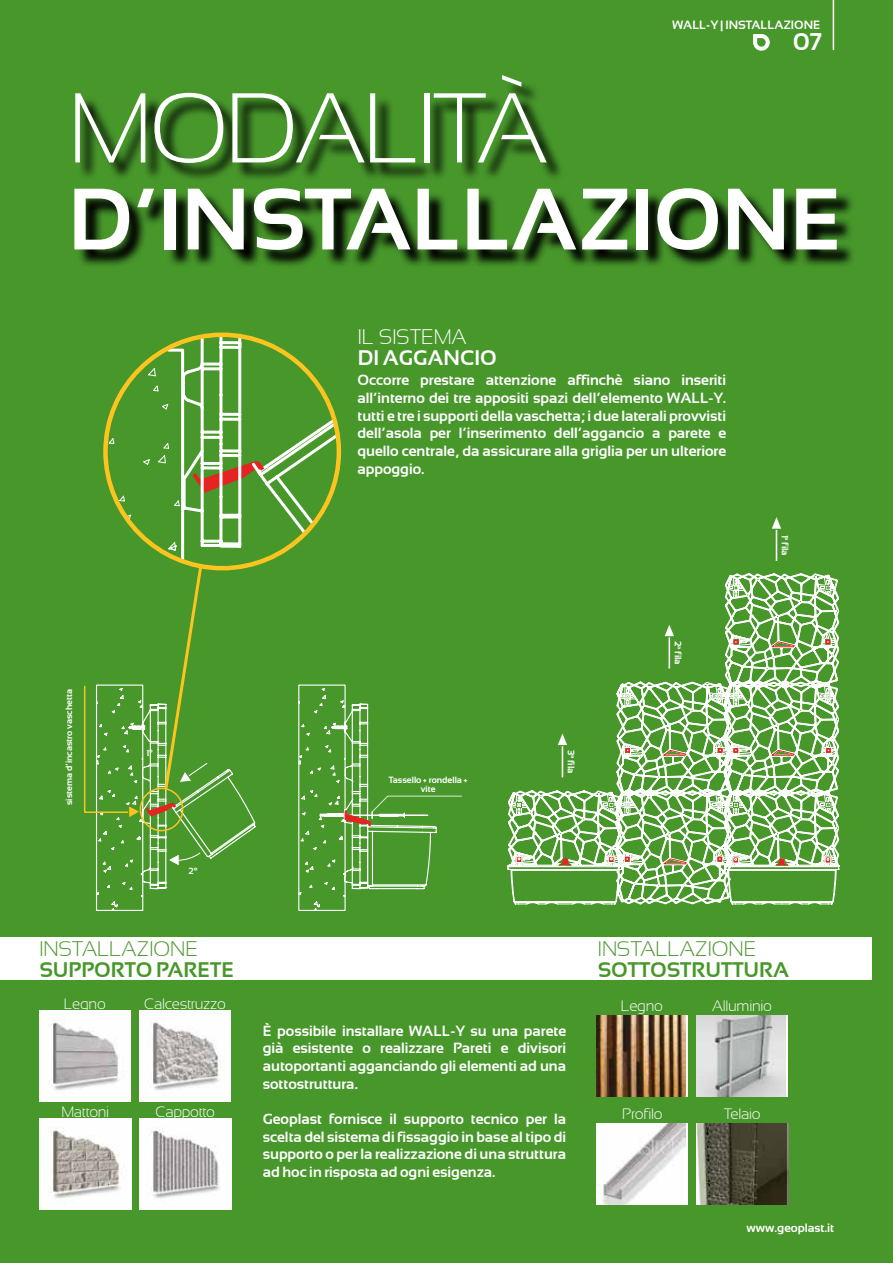
<style>
.page{position:relative;width:893px;height:1263px;background:#47972b}
.page>*{position:absolute;margin:0;border:0;box-sizing:border-box;transform-origin:0 0}
.t1{font:300 99px "Sansation";letter-spacing:-.03em;color:#fff}
.t2{font:700 87px "Sansation";letter-spacing:-.005em;color:#fff}
.t3{font:700 24px "Sansation";color:#fff}
.t4{font:700 21px "Sansation";color:#47972b}
.t5{font:300 21px "Sansation";color:#47972b}
.t6{font:700 21px "Sansation";color:#fff}
.t7{font:300 21px "Sansation";color:#fff}
.t8{font:300 15px "Sansation";letter-spacing:-.02em;color:#fff}
.t9{font:700 14.7px/17.7px "Sansation";color:#fff;text-align:justify}
.t10{font:700 12px "Sansation";color:#fff}
.t11{font:700 9.45px "Sansation";color:#fff}
.t12{font:700 9px/9px "Sansation";color:#fff;text-align:center}
</style>
<div class="page">
<svg style="left:80px;top:82px;width:773px;height:184px"></svg>
<img style="left:39px;top:1010px;width:92px;height:92px">
<img style="left:139px;top:1010px;width:92px;height:92px">
<img style="left:40px;top:1118px;width:91px;height:92px">
<img style="left:140px;top:1118px;width:91px;height:92px">
<div style="left:596px;top:1015px;width:92px;height:82px;background:linear-gradient(to bottom,#fff,#fff)"></div>
<img style="left:596px;top:1015px;width:89px;height:82px">
<div style="left:696px;top:1015px;width:92px;height:82px;background:#fff"></div>
<img style="left:696px;top:1015px;width:90px;height:82px">
<div style="left:597px;top:1123px;width:91px;height:81px;background:#fff"></div>
<img style="left:602px;top:1123px;width:84px;height:81px">
<img style="left:697px;top:1123px;width:91px;height:81px">
<div style="left:0;top:937px;width:871px;height:43px;background:#fff"></div>
<hr style="left:776px;top:530px;width:1px;height:31px;background:#fff">
<svg style="left:772px;top:517px;width:9px;height:12px"></svg>
<svg style="left:84px;top:332px;width:378px;height:579px"></svg>
<svg style="left:507px;top:573px;width:333px;height:332px"></svg>
<hr style="left:833px;top:0;width:1px;height:50px;background:#fff">
<svg style="left:753px;top:34px;width:17px;height:17px"></svg>
<p class="t10" style="left:672px;top:18px;width:149px">WALL-Y | INSTALLAZIONE</p>
<h3 class="t3" style="left:793px;top:28px;width:31px">07</h3>
<h1 class="t1" style="left:68px;top:74px;width:481px">MODALITÀ</h1>
<h2 class="t2" style="left:68px;top:170px;width:776px">D’INSTALLAZIONE</h2>
<h3 class="t7" style="left:358px;top:325px;width:110px">IL SISTEMA</h3>
<h3 class="t6" style="left:358px;top:346px;width:141px">DI AGGANCIO</h3>
<p class="t9" style="left:357px;top:371px;width:370px">Occorre prestare attenzione affinchè siano inseriti all’interno dei tre appositi spazi dell’elemento WALL-Y. tutti e tre i supporti della vaschetta; i due laterali provvisti dell’asola per l’inserimento dell’aggancio a parete e quello centrale, da assicurare alla griglia per un ulteriore appoggio.</p>
<p class="t11" style="left:791px;top:535px;width:23px;rotate:90deg">1<sup>a</sup> fila</p>
<p class="t12" style="left:64px;top:805px;width:118px;rotate:-90deg">sistema d’incastro vaschetta</p>
<p class="t12" style="left:146px;top:748px;width:8px">1°</p>
<p class="t12" style="left:189px;top:866px;width:11px">2°</p>
<h3 class="t5" style="left:39px;top:937px;width:160px">INSTALLAZIONE</h3>
<h3 class="t4" style="left:39px;top:958px;width:196px">SUPPORTO PARETE</h3>
<p class="t8" style="left:64px;top:995px;width:43px">Legno</p>
<p class="t8" style="left:144px;top:995px;width:83px">Calcestruzzo</p>
<p class="t8" style="left:61px;top:1103px;width:49px">Mattoni</p>
<p class="t8" style="left:156px;top:1103px;width:61px">Cappotto</p>
<p class="t12" style="left:389px;top:775px;width:81px">Tassello + rondella + vite</p>
<p class="t11" style="left:577px;top:750px;width:25px;rotate:90deg">3<sup>a</sup> fila</p>
<p class="t11" style="left:683px;top:641px;width:25px;rotate:90deg">2<sup>a</sup> fila</p>
<p class="t9" style="left:263px;top:1022px;width:305px">È possibile installare WALL-Y su una parete già esistente o realizzare Pareti e divisori autoportanti agganciando gli elementi ad una sottostruttura.</p>
<p class="t9" style="left:263px;top:1110px;width:305px">Geoplast fornisce il supporto tecnico per la scelta del sistema di fissaggio in base al tipo di supporto o per la realizzazione di una struttura ad hoc in risposta ad ogni esigenza.</p>
<h3 class="t5" style="left:598px;top:937px;width:160px">INSTALLAZIONE</h3>
<h3 class="t4" style="left:598px;top:958px;width:193px">SOTTOSTRUTTURA</h3>
<p class="t8" style="left:621px;top:997px;width:43px">Legno</p>
<p class="t8" style="left:712px;top:997px;width:61px">Alluminio</p>
<p class="t8" style="left:622px;top:1105px;width:42px">Profilo</p>
<p class="t8" style="left:724px;top:1105px;width:38px">Telaio</p>
<p class="t10" style="left:746px;top:1221px;width:89px">www.geoplast.it</p>
</div>
